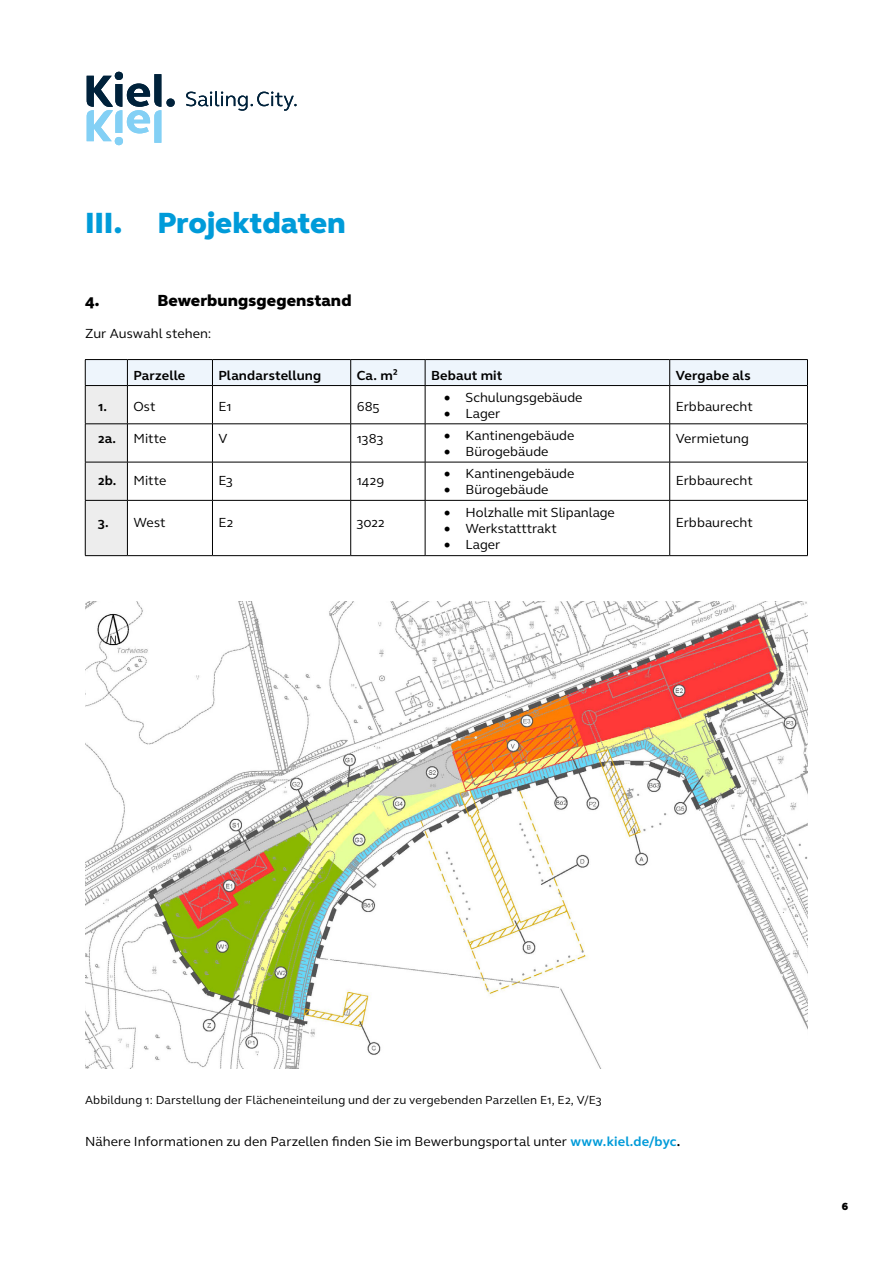
<style>
.page{position:relative;width:893px;height:1263px;background:#fff}
.page>*{position:absolute;margin:0;border:0;box-sizing:border-box;transform-origin:0 0}
.Ü1{font:800 30px "FS Elliot Pro";letter-spacing:-.005em;color:#009bd9}
.Ü2_3__Ebene{font:800 16.5px "FS Elliot Pro";letter-spacing:.005em;color:#000}
.Fließtext{font:13.5px "FS Elliot Pro";color:#000}
.Fließtext-2{font:700 13.5px "FS Elliot Pro";letter-spacing:.01em;color:#000}
.t1{font:800 13.5px "FS Elliot Pro";color:#000}
.t2{font:12px "FS Elliot Pro";letter-spacing:.015em;color:#000}
.s1{font-weight:700;color:#009bd9}
.s2{font-weight:700}
</style>
<div class="page">
<svg style="left:186px;top:91px;width:111px;height:20px"></svg>
<div style="left:115px;top:137px;width:8px;height:8px;background:#83d0f5;border-radius:50%"></div>
<div style="left:115px;top:72px;width:8px;height:8px;background:#00223b;border-radius:50%"></div>
<div style="left:166px;top:99px;width:9px;height:8px;background:#00223b;border-radius:50%"></div>
<svg style="left:87px;top:74px;width:74px;height:69px"></svg>
<img style="left:85px;top:602px;width:723px;height:467px">
<hr style="left:85px;top:359px;width:42px;height:1px;background:#000">
<hr style="left:127px;top:359px;width:85px;height:1px;background:#000">
<hr style="left:212px;top:359px;width:139px;height:1px;background:#000">
<hr style="left:351px;top:359px;width:74px;height:1px;background:#000">
<hr style="left:425px;top:359px;width:245px;height:1px;background:#000">
<hr style="left:670px;top:359px;width:138px;height:1px;background:#000">
<svg style="left:85px;top:360px;width:723px;height:196px"></svg>
<p class="Ü1" style="left:85px;top:202px;width:262px">III. Projektdaten</p>
<p class="Ü2_3__Ebene" style="left:85px;top:289px;width:16px">4.</p>
<p class="Ü2_3__Ebene" style="left:157px;top:289px;width:196px">Bewerbungsgegenstand</p>
<p class="Fließtext" style="left:85px;top:324px;width:128px">Zur Auswahl stehen:</p>
<p class="Fließtext-2" style="left:133px;top:366px;width:53px">Parzelle</p>
<p class="Fließtext-2" style="left:218px;top:366px;width:104px">Plandarstellung</p>
<p class="Fließtext-2" style="left:357px;top:366px;width:42px">Ca. m²</p>
<p class="Fließtext-2" style="left:431px;top:366px;width:73px">Bebaut mit</p>
<p class="Fließtext-2" style="left:676px;top:366px;width:76px">Vergabe als</p>
<p class="Fließtext-2" style="left:98px;top:397px;width:11px">1.</p>
<p class="Fließtext" style="left:133px;top:397px;width:24px">Ost</p>
<p class="Fließtext" style="left:218px;top:397px;width:15px">E1</p>
<p class="Fließtext" style="left:357px;top:397px;width:24px">685</p>
<p class="Fließtext" style="left:444px;top:388px;width:140px">• Schulungsgebäude</p>
<p class="Fließtext" style="left:444px;top:404px;width:58px">• Lager</p>
<p class="Fließtext" style="left:676px;top:397px;width:79px">Erbbaurecht</p>
<p class="Fließtext-2" style="left:98px;top:429px;width:20px">2a.</p>
<p class="Fließtext" style="left:133px;top:429px;width:35px">Mitte</p>
<p class="Fließtext" style="left:218px;top:429px;width:11px">V</p>
<p class="Fließtext" style="left:357px;top:429px;width:28px">1383</p>
<p class="Fließtext" style="left:444px;top:426px;width:132px">• Kantinengebäude</p>
<p class="Fließtext" style="left:444px;top:442px;width:106px">• Bürogebäude</p>
<p class="Fließtext-2" style="left:98px;top:471px;width:20px">2b.</p>
<p class="Fließtext" style="left:133px;top:471px;width:35px">Mitte</p>
<p class="Fließtext" style="left:218px;top:471px;width:16px">E3</p>
<p class="Fließtext" style="left:357px;top:471px;width:29px">1429</p>
<p class="Fließtext-2" style="left:98px;top:513px;width:12px">3.</p>
<p class="Fließtext" style="left:133px;top:513px;width:34px">West</p>
<p class="Fließtext" style="left:218px;top:513px;width:16px">E2</p>
<p class="Fließtext" style="left:357px;top:513px;width:29px">3022</p>
<p class="Fließtext" style="left:444px;top:465px;width:132px">• Kantinengebäude</p>
<p class="Fließtext" style="left:444px;top:481px;width:106px">• Bürogebäude</p>
<p class="Fließtext" style="left:444px;top:503px;width:172px">• Holzhalle mit Slipanlage</p>
<p class="Fließtext" style="left:444px;top:519px;width:114px">• Werkstatttrakt</p>
<p class="Fließtext" style="left:444px;top:536px;width:58px">• Lager</p>
<p class="Fließtext" style="left:676px;top:429px;width:75px">Vermietung</p>
<p class="Fließtext" style="left:676px;top:471px;width:79px">Erbbaurecht</p>
<p class="Fließtext" style="left:676px;top:513px;width:79px">Erbbaurecht</p>
<p class="t2" style="left:85px;top:1092px;width:518px">Abbildung 1: Darstellung der Flächeneinteilung und der zu vergebenden Parzellen E1, E2, V/E3</p>
<p class="Fließtext" style="left:85px;top:1132px;width:597px">Nähere Informationen zu den Parzellen finden Sie im Bewerbungsportal unter <span class="s1">www.kiel.de/byc</span><span class="s2">.</span></p>
<p class="t1" style="left:841px;top:1197px;width:9px">6</p>
</div>
